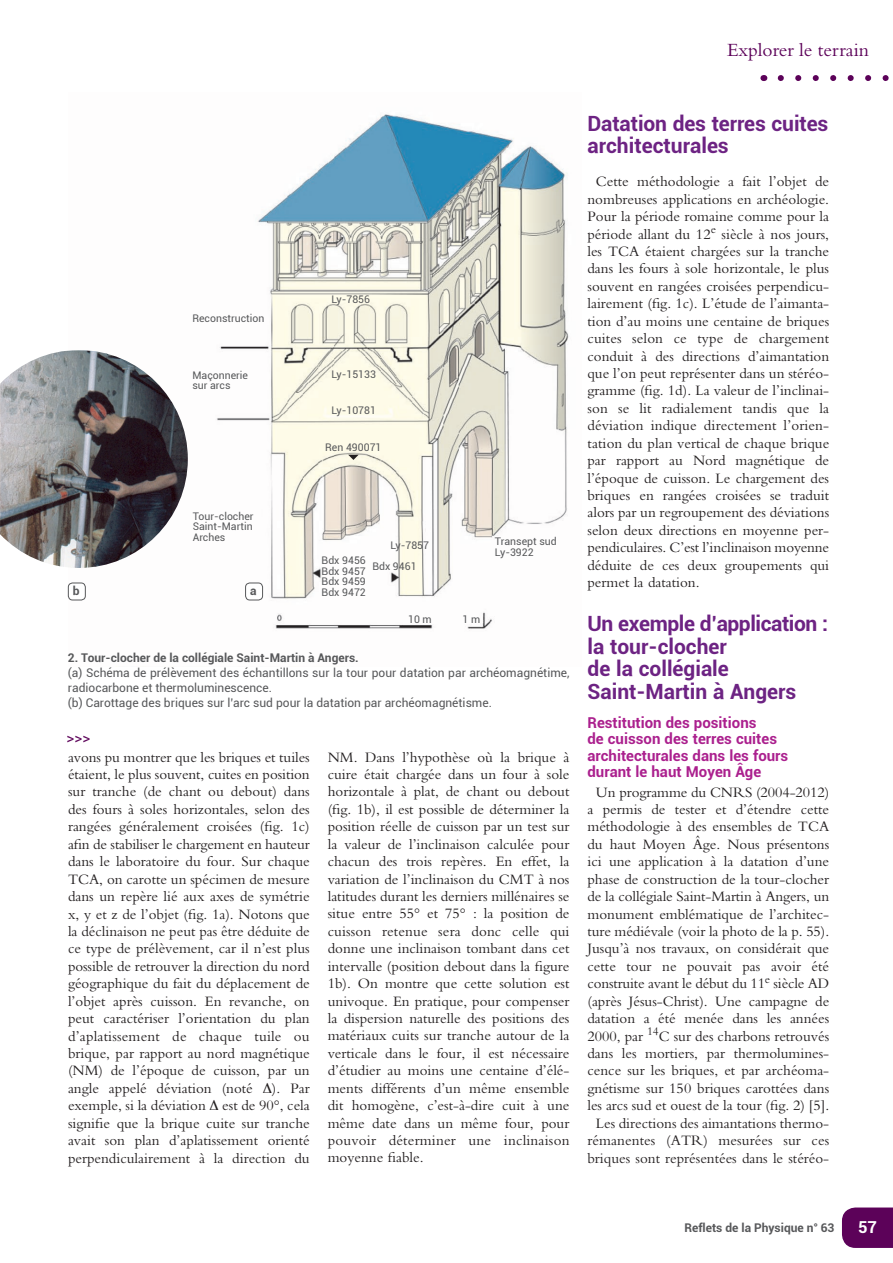
<style>
.page{position:relative;width:893px;height:1263px;background:#fff}
.page>*{position:absolute;margin:0;border:0;box-sizing:border-box;transform-origin:0 0}
.t1{font:700 21px/22.5px "Roboto";color:#6d2383}
.t2{font:19.5px "Bembo";color:#5c0259}
.t3{font:700 16.5px "Roboto";color:#fff}
.t4{font:15px/17.4px "Bembo";color:#231f20;text-align:justify}
.t5{font:700 15px/16.5px "Roboto";color:#ab208e}
.t6{font:15px "Roboto";color:#5c0259}
.t7{font:12px/15px "Roboto";color:#57585a}
.t8{font:700 12px "Roboto";color:#57585a}
.t9{font:10.5px/10.5px "Roboto";color:#57585a}
</style>
<div class="page">
<svg style="left:842px;top:1207px;width:51px;height:41px;background:#640e61"></svg>
<svg style="left:781px;top:75px;width:108px;height:6px"></svg>
<img style="left:68px;top:114px;width:501px;height:515px">
<svg style="left:348px;top:455px;width:11px;height:5px"></svg>
<img style="left:0;top:350px;width:188px;height:218px">
<div style="left:68px;top:583px;width:17px;height:17px;background:#fff;border-radius:4px"></div>
<div style="left:68px;top:583px;width:18px;height:17px;border:1px solid #57585a;border-radius:4px"></div>
<div style="left:246px;top:583px;width:17px;height:17px;background:#fff;border-radius:4px"></div>
<div style="left:245px;top:583px;width:18px;height:17px;border:1px solid #57585a;border-radius:4px"></div>
<h2 class="t2" style="left:727px;top:39px;width:143px">Explorer le terrain</h2>
<p class="t9" style="left:192px;top:313px;width:73px">Reconstruction</p>
<p class="t9" style="left:192px;top:370px;width:57px">Maçonnerie sur arcs</p>
<p class="t9" style="left:193px;top:510px;width:62px;text-align:justify">Tour-clocher Saint-Martin Arches</p>
<p class="t8" style="left:73px;top:582px;width:8px">b</p>
<p class="t8" style="left:250px;top:582px;width:8px">a</p>
<p class="t9" style="left:331px;top:294px;width:40px">Ly-7856</p>
<p class="t9" style="left:331px;top:369px;width:46px">Ly-15133</p>
<p class="t9" style="left:331px;top:405px;width:46px">Ly-10781</p>
<p class="t9" style="left:325px;top:442px;width:58px">Ren 490071</p>
<p class="t9" style="left:390px;top:539px;width:40px">Ly-7857</p>
<p class="t9" style="left:322px;top:555px;width:46px;text-align:justify">Bdx 9456<br>Bdx 9457<br>Bdx 9459<br>Bdx 9472</p>
<p class="t9" style="left:372px;top:560px;width:46px">Bdx 9461</p>
<p class="t9" style="left:408px;top:613px;width:25px">10 m</p>
<p class="t9" style="left:463px;top:613px;width:19px">1 m</p>
<p class="t9" style="left:495px;top:536px;width:63px">Transept sud<br>Ly-3922</p>
<p class="t8" style="left:68px;top:649px;width:292px">2. Tour-clocher de la collégiale Saint-Martin à Angers.</p>
<p class="t7" style="left:68px;top:664px;width:503px">(a) Schéma de prélèvement des échantillons sur la tour pour datation par archéomagnétime, radiocarbone et thermoluminescence.<br>(b) Carottage des briques sur l’arc sud pour la datation par archéomagnétisme.</p>
<p class="t6" style="left:67px;top:727px;width:25px">&gt;&gt;&gt;</p>
<p class="t4" style="left:68px;top:748px;width:243px">avons pu montrer que les briques et tuiles étaient, le plus souvent, cuites en position sur tranche (de chant ou debout) dans des fours à soles horizontales, selon des rangées généralement croisées (fig. 1c) afin de stabiliser le chargement en hauteur dans le laboratoire du four. Sur chaque TCA, on carotte un spécimen de mesure dans un repère lié aux axes de symétrie x, y et z de l’objet (fig. 1a). Notons que la déclinaison ne peut pas être déduite de ce type de prélèvement, car il n’est plus possible de retrouver la direction du nord géographique du fait du déplacement de l’objet après cuisson. En revanche, on peut caractériser l’orientation du plan d’aplatissement de chaque tuile ou brique, par rapport au nord magnétique (NM) de l’époque de cuisson, par un angle appelé déviation (noté ∆). Par exemple, si la déviation ∆ est de 90°, cela signifie que la brique cuite sur tranche avait son plan d’aplatissement orienté perpendiculairement à la direction du</p>
<p class="t4" style="left:328px;top:748px;width:243px">NM. Dans l’hypothèse où la brique à cuire était chargée dans un four à sole horizontale à plat, de chant ou debout (fig. 1b), il est possible de déterminer la position réelle de cuisson par un test sur la valeur de l’inclinaison calculée pour chacun des trois repères. En effet, la variation de l’inclinaison du CMT à nos latitudes durant les derniers millénaires se situe entre 55° et 75° : la position de cuisson retenue sera donc celle qui donne une inclinaison tombant dans cet intervalle (position debout dans la figure 1b). On montre que cette solution est univoque. En pratique, pour compenser la dispersion naturelle des positions des matériaux cuits sur tranche autour de la verticale dans le four, il est nécessaire d’étudier au moins une centaine d’élé&shy;ments différents d’un même ensemble dit homogène, c’est-à-dire cuit à une même date dans un même four, pour pouvoir déterminer une inclinaison moyenne fiable.</p>
<h1 class="t1" style="left:587px;top:111px;width:242px">Datation des terres cuites architecturales</h1>
<p class="t4" style="left:587px;top:173px;width:243px;text-indent:9px">Cette méthodologie a fait l’objet de nombreuses applications en archéologie.<br>Pour la période romaine comme pour la période allant du 12<sup>e</sup> siècle à nos jours, les TCA étaient chargées sur la tranche dans les fours à sole horizontale, le plus souvent en rangées croisées perpendicu&shy;lairement (fig. 1c). L’étude de l’aimanta&shy;tion d’au moins une centaine de briques cuites selon ce type de chargement conduit à des directions d’aimantation que l’on peut représenter dans un stéréo&shy;gramme (fig. 1d). La valeur de l’inclinai&shy;son se lit radialement tandis que la déviation indique directement l’orien&shy;tation du plan vertical de chaque brique par rapport au Nord magnétique de l’époque de cuisson. Le chargement des briques en rangées croisées se traduit alors par un regroupement des déviations selon deux directions en moyenne per&shy;pendiculaires. C’est l’inclinaison moyenne déduite de ces deux groupements qui permet la datation.</p>
<h1 class="t1" style="left:587px;top:611px;width:242px">Un exemple d’application : la tour-clocher<br>de la collégiale<br>Saint-Martin à Angers</h1>
<p class="t5" style="left:587px;top:714px;width:202px">Restitution des positions<br>de cuisson des terres cuites architecturales dans les fours durant le haut Moyen Âge</p>
<p class="t4" style="left:587px;top:783px;width:243px;text-align:center">Un programme du CNRS (2004-2012) a permis de tester et d’étendre cette méthodologie à des ensembles de TCA du haut Moyen Âge. Nous présentons ici une application à la datation d’une phase de construction de la tour-clocher de la collégiale Saint-Martin à Angers, un monument emblématique de l’architec&shy;ture médiévale (voir la photo de la p. 55).<br>Jusqu’à nos travaux, on considérait que cette tour ne pouvait pas avoir été construite avant le début du 11<sup>e</sup> siècle AD (après Jésus-Christ). Une campagne de datation a été menée dans les années 2000, par <sup>14</sup>C sur des charbons retrouvés dans les mortiers, par thermolumines&shy;cence sur les briques, et par archéoma&shy;gnétisme sur 150 briques carottées dans les arcs sud et ouest de la tour (fig. 2) [5].<br>Les directions des aimantations thermo&shy;rémanentes (ATR) mesurées sur ces briques sont représentées dans le stéréo-</p>
<p class="t8" style="left:684px;top:1219px;width:152px">Reflets de la Physique n° 63</p>
<p class="t3" style="left:858px;top:1215px;width:20px">57</p>
</div>
